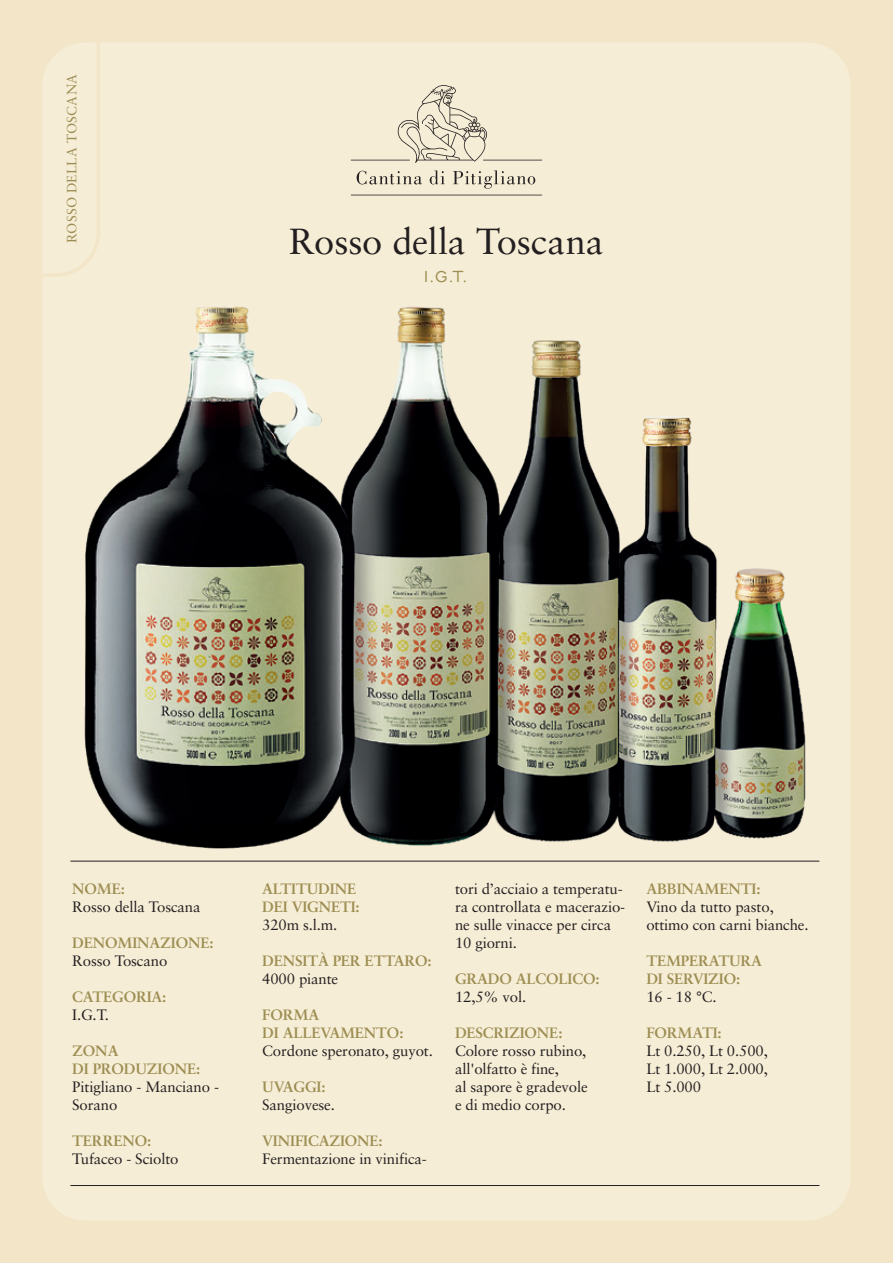
<style>
.page{position:relative;width:893px;height:1263px;background:#f3e5c7}
.page>*{position:absolute;margin:0;border:0;box-sizing:border-box;transform-origin:0 0}
.t1{font:36.3px "Sabon";letter-spacing:-.005em;color:#231f20}
.t2{font:20.4px "Engravers Gothic BT";color:#9c8d52}
.t3{font:15px/18px "Sabon";letter-spacing:-.01em;color:#231f20}
.t4{font:700 15px/18px "Sabon";letter-spacing:-.01em;color:#9c8d52}
.t5{font:13.5px "Sabon";letter-spacing:.015em;color:#9c8d52}
</style>
<div class="page">
<div style="left:43px;top:43px;width:807px;height:1177px;background:#f6edd6;border-radius:43px"></div>
<svg style="left:351px;top:85px;width:191px;height:110px"></svg>
<hr style="left:70px;top:1185px;width:749px;height:1px;background:#231f20">
<hr style="left:70px;top:861px;width:749px;height:1px;background:#231f20">
<svg style="left:43px;top:43px;width:57px;height:234px"></svg>
<img style="left:84px;top:307px;width:722px;height:542px">
<p class="t5" style="left:64px;top:243px;width:170px;rotate:-90deg">ROSSO DELLA TOSCANA</p>
<h1 class="t1" style="left:289px;top:219px;width:317px">Rosso della Toscana</h1>
<h2 class="t2" style="left:424px;top:265px;width:46px">I.G.T.</h2>
<p class="t4" style="left:72px;top:880px;width:54px">NOME:</p>
<p class="t3" style="left:72px;top:898px;width:130px">Rosso della Toscana</p>
<p class="t4" style="left:72px;top:934px;width:143px">DENOMINAZIONE:</p>
<p class="t3" style="left:72px;top:952px;width:97px">Rosso Toscano</p>
<p class="t4" style="left:72px;top:988px;width:96px">CATEGORIA:</p>
<p class="t3" style="left:72px;top:1006px;width:38px">I.G.T.</p>
<p class="t4" style="left:72px;top:1042px;width:130px">ZONA<br>DI PRODUZIONE:</p>
<p class="t3" style="left:72px;top:1078px;width:148px">Pitigliano - Manciano -<br>Sorano</p>
<p class="t4" style="left:72px;top:1132px;width:80px">TERRENO:</p>
<p class="t3" style="left:72px;top:1150px;width:108px">Tufaceo - Sciolto</p>
<p class="t4" style="left:262px;top:880px;width:99px">ALTITUDINE<br>DEI VIGNETI:</p>
<p class="t3" style="left:262px;top:916px;width:77px">320m s.l.m.</p>
<p class="t4" style="left:262px;top:952px;width:171px">DENSITÀ PER ETTARO:</p>
<p class="t3" style="left:262px;top:970px;width:78px">4000 piante</p>
<p class="t4" style="left:262px;top:1006px;width:143px">FORMA<br>DI ALLEVAMENTO:</p>
<p class="t3" style="left:262px;top:1042px;width:172px">Cordone speronato, guyot.</p>
<p class="t4" style="left:262px;top:1078px;width:65px">UVAGGI:</p>
<p class="t3" style="left:262px;top:1096px;width:74px">Sangiovese.</p>
<p class="t4" style="left:262px;top:1132px;width:122px">VINIFICAZIONE:</p>
<p class="t3" style="left:262px;top:1150px;width:166px">Fermentazione in vinifica-</p>
<p class="t3" style="left:455px;top:880px;width:172px">tori d’acciaio a temperatu&shy;ra controllata e macerazio&shy;ne sulle vinacce per circa<br>10 giorni.</p>
<p class="t4" style="left:455px;top:970px;width:146px">GRADO ALCOLICO:</p>
<p class="t3" style="left:455px;top:988px;width:73px">12,5% vol.</p>
<p class="t4" style="left:455px;top:1024px;width:109px">DESCRIZIONE:</p>
<p class="t3" style="left:455px;top:1042px;width:134px">Colore rosso rubino, all'olfatto è fine,<br>al sapore è gradevole e di medio corpo.</p>
<p class="t4" style="left:646px;top:880px;width:116px">ABBINAMENTI:</p>
<p class="t3" style="left:646px;top:898px;width:164px">Vino da tutto pasto, ottimo con carni bianche.</p>
<p class="t4" style="left:646px;top:952px;width:117px">TEMPERATURA<br>DI SERVIZIO:</p>
<p class="t3" style="left:646px;top:988px;width:72px">16 - 18 °C.</p>
<p class="t4" style="left:646px;top:1024px;width:77px">FORMATI:</p>
<p class="t3" style="left:646px;top:1042px;width:123px;text-align:justify">Lt 0.250, Lt 0.500, Lt 1.000, Lt 2.000, Lt 5.000</p>
</div>
